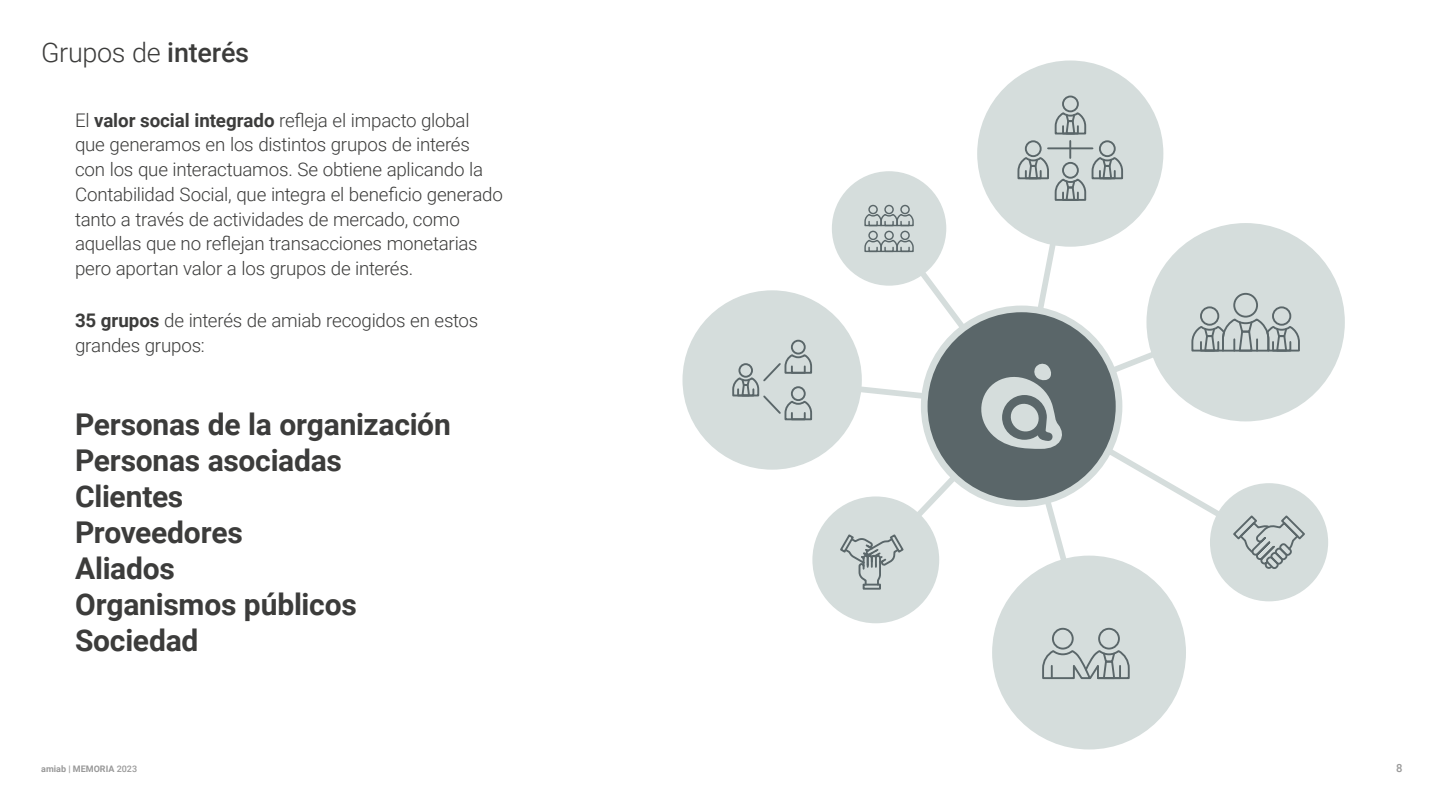
<style>
.page{position:relative;width:1440px;height:810px;background:#fff}
.page>*{position:absolute;margin:0;border:0;box-sizing:border-box;transform-origin:0 0}
.t1{font:700 30px/36px "Roboto";letter-spacing:-.01em;color:#3c3c3b}
.t2{font:300 27px "Roboto";letter-spacing:-.015em;color:#3c3c3b}
.t3{font:300 18.75px/24.8px "Roboto";letter-spacing:-.015em;color:#3c3c3b}
.t4{font:500 11.25px "Roboto";color:#999}
.t5{font:700 9px "Roboto";color:#999}
.s1{font-weight:500}
.s2{font-weight:700}
</style>
<div class="page">
<div style="left:977px;top:61px;width:186px;height:186px;background:#d5dddc;border-radius:50%"></div>
<div style="left:682px;top:290px;width:180px;height:180px;background:#d5dddc;border-radius:50%"></div>
<div style="left:992px;top:556px;width:194px;height:193px;background:#d5dddc;border-radius:50%"></div>
<div style="left:1210px;top:483px;width:118px;height:118px;background:#d5dddc;border-radius:50%"></div>
<div style="left:1146px;top:223px;width:199px;height:198px;background:#d5dddc;border-radius:50%"></div>
<div style="left:1062px;top:96px;width:17px;height:16px;border:2px solid #5a6669;border-radius:50%"></div>
<svg style="left:1054px;top:111px;width:33px;height:24px"></svg>
<div style="left:1025px;top:140px;width:17px;height:17px;border:2px solid #5a6669;border-radius:50%"></div>
<div style="left:1099px;top:140px;width:17px;height:17px;border:2px solid #5a6669;border-radius:50%"></div>
<svg style="left:732px;top:141px;width:575px;height:539px"></svg>
<h2 class="t2" style="left:41px;top:33px;width:209px">Grupos de <span class="s1">interés</span></h2>
<p class="t3" style="left:75px;top:107px;width:429px">El <span class="s2">valor social integrado</span> refleja el impacto global que generamos en los distintos grupos de interés con los que interactuamos. Se obtiene aplicando la Contabilidad Social, que integra el beneficio generado tanto a través de actividades de mercado, como aquellas que no reflejan transacciones monetarias pero aportan valor a los grupos de interés.</p>
<p class="t3" style="left:75px;top:307px;width:405px"><span class="s2">35 grupos</span> de interés de amiab recogidos en estos grandes grupos:</p>
<h1 class="t1" style="left:75px;top:405px;width:377px">Personas de la organización<br>Personas asociadas<br>Clientes<br>Proveedores<br>Aliados<br>Organismos públicos<br>Sociedad</h1>
<p class="t5" style="left:41px;top:763px;width:97px">amiab | MEMORIA <span class="s1">2023</span></p>
<p class="t4" style="left:1396px;top:760px;width:8px">8</p>
</div>
